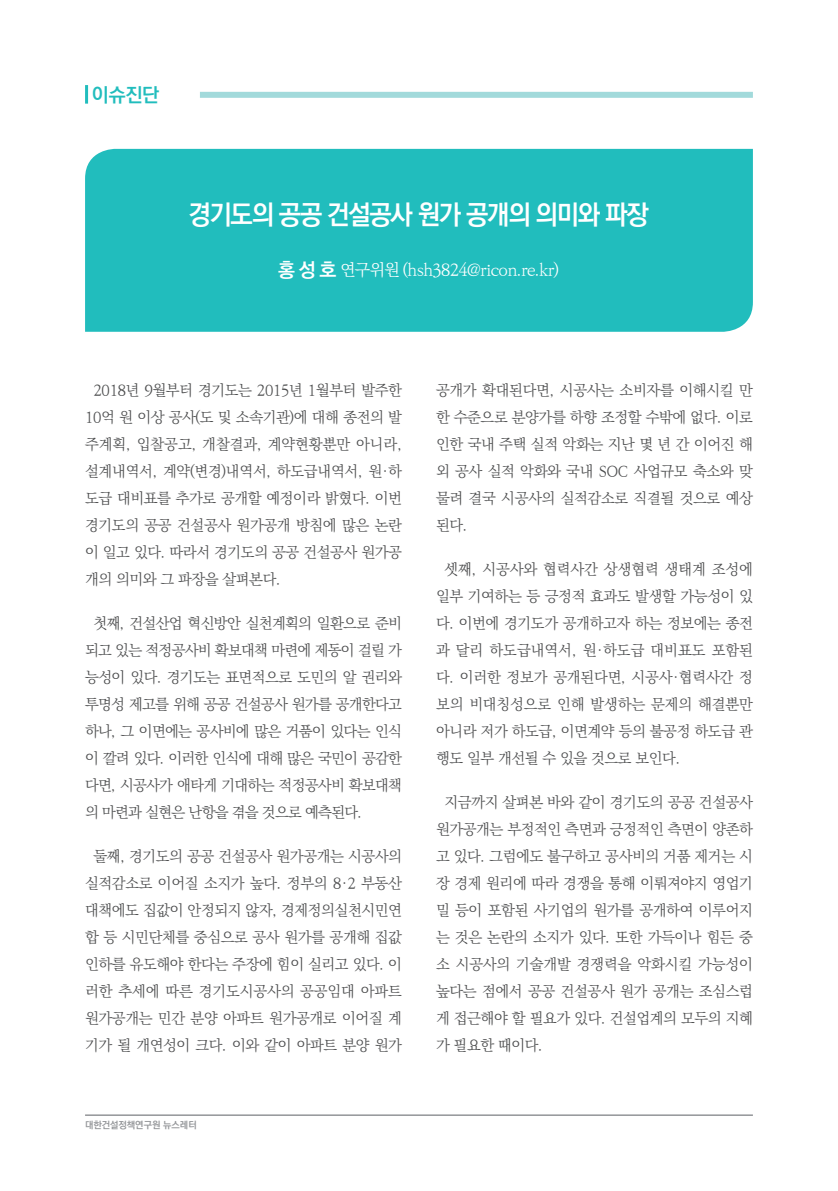
<style>
.page{position:relative;width:838px;height:1191px;background:#fff}
.page>*{position:absolute;margin:0;border:0;box-sizing:border-box;transform-origin:0 0}
.t1{font:700 27px "Ko Pub Dotum";letter-spacing:-.05em;color:#fff;scale:.95 1}
.t2{font:700 19.5px "Ko Pub Dotum";color:#21bdbd}
.t3{font:300 16.5px "Ko Pub Batang";letter-spacing:-.05em;color:#fff}
.본문{font:300 15px/27px "Ko Pub Batang";letter-spacing:-.025em;color:#4b4c4d;text-align:justify}
.t4{font:700 9.6px "Ko Pub Dotum";color:#939598}
.s1{font-family:"Ko Pub Dotum";font-weight:700;font-size:19.5px}
</style>
<div class="page">
<hr style="left:85px;top:85px;width:3px;height:19px;background:#21bdbd">
<div style="left:200px;top:92px;width:553px;height:6px;background:#a2dadb"></div>
<hr style="left:85px;top:1114px;width:668px;height:2px;background:#939598">
<div style="left:85px;top:149px;width:668px;height:183px;background:#21bdbd"></div>
<h2 class="t2" style="left:92px;top:85px;width:69px">이슈진단</h2>
<p class="t1" style="left:188px;top:201px;width:486px">경기도의 공공 건설공사 원가 공개의 의미와 파장</p>
<p class="t3" style="left:278px;top:261px;width:282px"><span class="s1">홍 성 호</span> 연구위원 (hsh3824@ricon.re.kr)</p>
<p class="본문" style="left:85px;top:377px;width:318px;text-indent:9px">2018년 9월부터 경기도는 2015년 1월부터 발주한 10억 원 이상 공사(도 및 소속기관)에 대해 종전의 발 주계획, 입찰공고, 개찰결과, 계약현황뿐만 아니라, 설계내역서, 계약(변경)내역서, 하도급내역서, 원·하 도급 대비표를 추가로 공개할 예정이라 밝혔다. 이번 경기도의 공공 건설공사 원가공개 방침에 많은 논란 이 일고 있다. 따라서 경기도의 공공 건설공사 원가공 개의 의미와 그 파장을 살펴본다.</p>
<p class="본문" style="left:85px;top:610px;width:318px;text-indent:9px">첫째, 건설산업 혁신방안 실천계획의 일환으로 준비 되고 있는 적정공사비 확보대책 마련에 제동이 걸릴 가 능성이 있다. 경기도는 표면적으로 도민의 알 권리와 투명성 제고를 위해 공공 건설공사 원가를 공개한다고 하나, 그 이면에는 공사비에 많은 거품이 있다는 인식 이 깔려 있다. 이러한 인식에 대해 많은 국민이 공감한 다면, 시공사가 애타게 기대하는 적정공사비 확보대책 의 마련과 실현은 난항을 겪을 것으로 예측된다.</p>
<p class="본문" style="left:85px;top:843px;width:318px;text-align:center">둘째, 경기도의 공공 건설공사 원가공개는 시공사의 실적감소로 이어질 소지가 높다. 정부의 8·2 부동산 대책에도 집값이 안정되지 않자, 경제정의실천시민연 합 등 시민단체를 중심으로 공사 원가를 공개해 집값 인하를 유도해야 한다는 주장에 힘이 실리고 있다. 이 러한 추세에 따른 경기도시공사의 공공임대 아파트 원가공개는 민간 분양 아파트 원가공개로 이어질 계 기가 될 개연성이 크다. 이와 같이 아파트 분양 원가</p>
<p class="t4" style="left:85px;top:1120px;width:113px">대한건설정책연구원 뉴스레터</p>
<p class="본문" style="left:436px;top:377px;width:318px">공개가 확대된다면, 시공사는 소비자를 이해시킬 만 한 수준으로 분양가를 하향 조정할 수밖에 없다. 이로 인한 국내 주택 실적 악화는 지난 몇 년 간 이어진 해 외 공사 실적 악화와 국내 SOC 사업규모 축소와 맞 물려 결국 시공사의 실적감소로 직결될 것으로 예상 된다.</p>
<p class="본문" style="left:436px;top:556px;width:318px;text-indent:9px">셋째, 시공사와 협력사간 상생협력 생태계 조성에 일부 기여하는 등 긍정적 효과도 발생할 가능성이 있 다. 이번에 경기도가 공개하고자 하는 정보에는 종전 과 달리 하도급내역서, 원·하도급 대비표도 포함된 다. 이러한 정보가 공개된다면, 시공사·협력사간 정 보의 비대칭성으로 인해 발생하는 문제의 해결뿐만 아니라 저가 하도급, 이면계약 등의 불공정 하도급 관 행도 일부 개선될 수 있을 것으로 보인다.</p>
<p class="본문" style="left:436px;top:789px;width:318px;text-indent:9px">지금까지 살펴본 바와 같이 경기도의 공공 건설공사 원가공개는 부정적인 측면과 긍정적인 측면이 양존하 고 있다. 그럼에도 불구하고 공사비의 거품 제거는 시 장 경제 원리에 따라 경쟁을 통해 이뤄져야지 영업기 밀 등이 포함된 사기업의 원가를 공개하여 이루어지 는 것은 논란의 소지가 있다. 또한 가득이나 힘든 중 소 시공사의 기술개발 경쟁력을 악화시킬 가능성이 높다는 점에서 공공 건설공사 원가 공개는 조심스럽 게 접근해야 할 필요가 있다. 건설업계의 모두의 지혜 가 필요한 때이다.</p>
</div>
